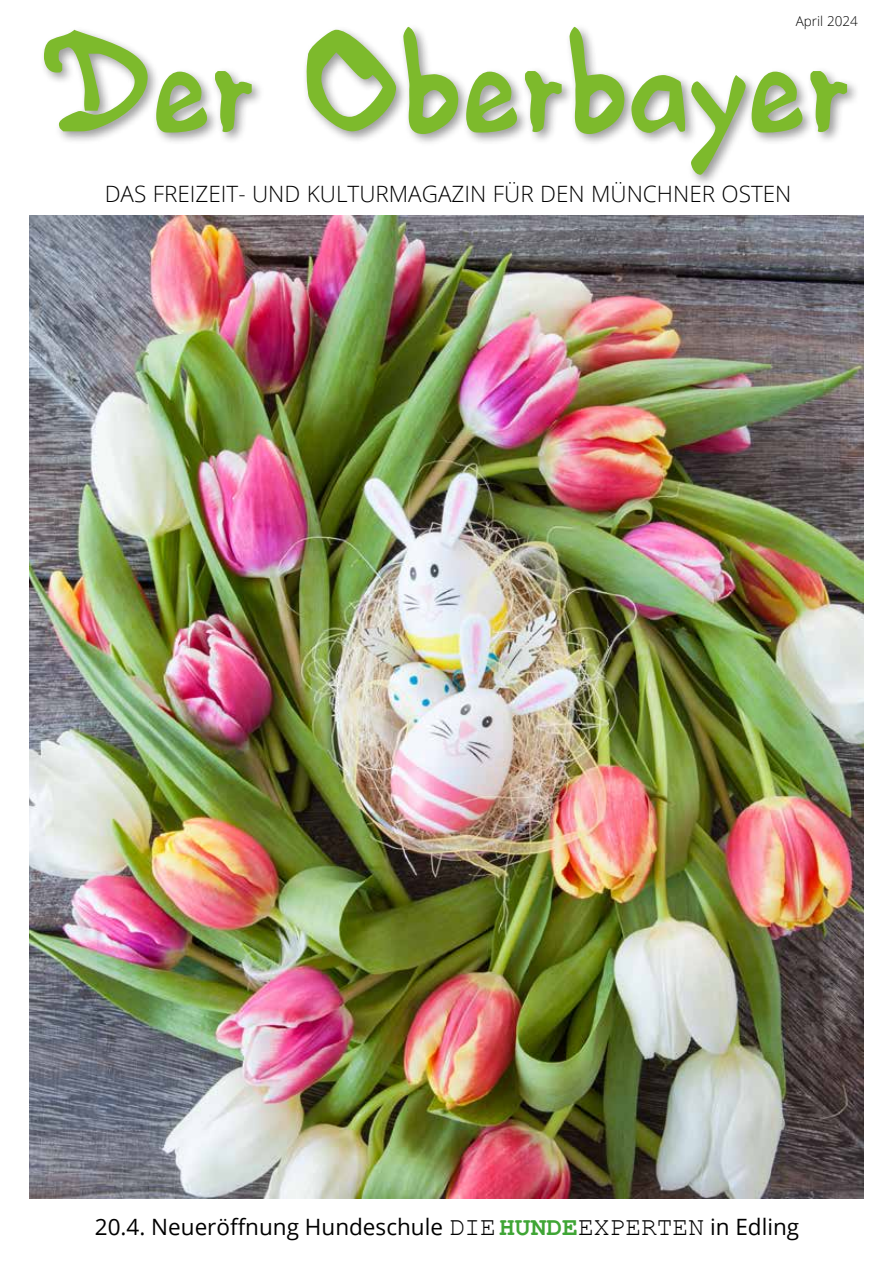
<style>
.page{position:relative;width:893px;height:1263px;background:#fff}
.page>*{position:absolute;margin:0;border:0;box-sizing:border-box;transform-origin:0 0}
.t1{font:148.5px "HVD Edding 780";letter-spacing:-.01em;color:#7dba2c}
.t2{font:22.5px "Open Sans";color:#000}
.t3{font:300 22.5px "Open Sans";color:#000}
.t4{font:300 13.5px "Open Sans";color:#000}
.s1{font-family:"Courier New";font-size:26.25px}
.s2{font-family:"Courier New";font-weight:700;font-size:26.25px;color:#3fa535}
</style>
<div class="page">
<img style="left:30px;top:216px;width:833px;height:982px">
<div style="left:39px;top:23px;width:822px;height:165px;background:#000;opacity:.4"></div>
<p class="t4" style="left:796px;top:12px;width:64px">April 2024</p>
<h1 class="t1" style="left:43px;top:-1px;width:811px">Der Oberbayer</h1>
<p class="t3" style="left:105px;top:179px;width:688px">DAS FREIZEIT- UND KULTURMAGAZIN FÜR DEN MÜNCHNER OSTEN</p>
<p class="t2" style="left:95px;top:1211px;width:706px">20.4. Neueröffnung Hundeschule <span class="s1">DIE</span><span class="s2">HUNDE</span><span class="s1">EXPERTEN</span> in Edling</p>
</div>
